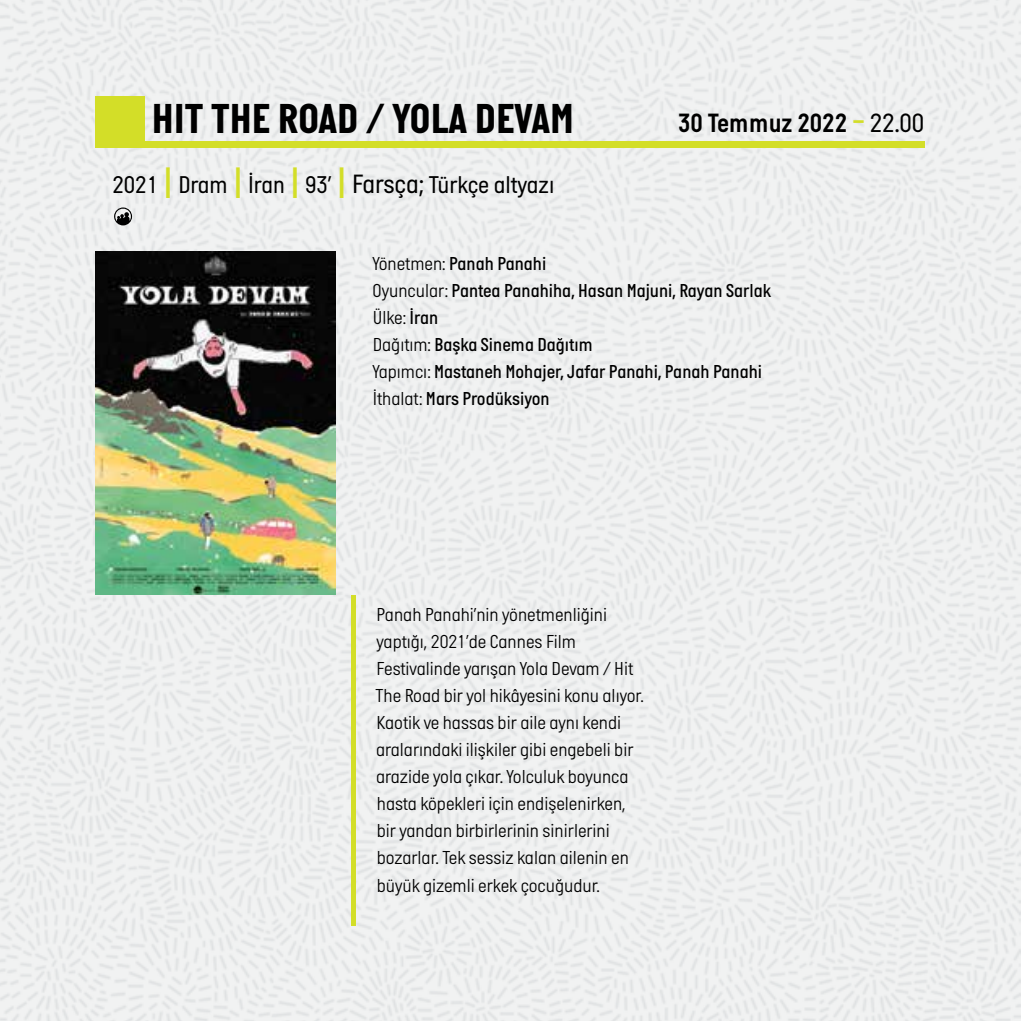
<style>
.page{position:relative;width:1021px;height:1021px;background:#fff}
.page>*{position:absolute;margin:0;border:0;box-sizing:border-box;transform-origin:0 0}
.t1{font:700 42.75px "Italian Plate No Two";color:#000}
.t2{font:27px "Italian Plate No Two D Bd";color:#000}
.t3{font:24.75px "Italian Plate No Two";color:#000}
.t4{font:300 19.12px/27px "Italian Plate No Two";color:#000}
.t5{font:500 19.12px/27px "Italian Plate No Two";color:#000}
.s1{font-style:inherit}
.s2{font-family:"Italian Plate No Two";font-size:40.5px;color:#d3de28}
.s3{font-family:"Italian Plate No Two"}
.s4{font-size:45px;color:#d3de28}
.s5{font-size:27px}
.s6{font-weight:300}
</style>
<div class="page">
<img style="left:0;top:0;width:1020px;height:1020px">
<div style="left:96px;top:96px;width:49px;height:48px;background:#d3de28"></div>
<div style="left:96px;top:142px;width:829px;height:6px;background:#d3de28"></div>
<hr style="left:351px;top:595px;width:4px;height:330px;background:#d3de28">
<svg style="left:114px;top:207px;width:18px;height:18px"></svg>
<img style="left:96px;top:252px;width:240px;height:343px">
<h1 class="t1" style="left:152px;top:96px;width:424px">HIT THE ROAD / YOLA DEVAM</h1>
<h2 class="t2" style="left:678px;top:108px;width:248px"><span class="s1">30</span> Temmuz 2022 <span class="s2">-</span> <span class="s3">22.00</span></h2>
<p class="t3" style="left:112px;top:171px;width:443px">2021 <span class="s4">I</span> Dram <span class="s4">I</span> İran <span class="s4">I</span> 93’ <span class="s4">I</span> <span class="s5">Farsça;</span> Türkçe altyazı</p>
<p class="t5" style="left:372px;top:250px;width:400px"><span class="s6">Yönetmen:</span> Panah Panahi<br><span class="s6">Oyuncular:</span> Pantea Panahiha, Hasan Majuni, Rayan Sarlak <span class="s6">Ülke:</span> İran<br><span class="s6">Dağıtım:</span> Başka Sinema Dağıtım<br><span class="s6">Yapımcı:</span> Mastaneh Mohajer, Jafar Panahi, Panah Panahi <span class="s6">İthalat:</span> Mars Prodüksiyon</p>
<p class="t4" style="left:375px;top:601px;width:270px">Panah Panahi’nin yönetmenliğini yaptığı, 2021’de Cannes Film Festivalinde yarışan Yola Devam / Hit The Road bir yol hikâyesini konu alıyor.<br>Kaotik ve hassas bir aile aynı kendi aralarındaki ilişkiler gibi engebeli bir arazide yola çıkar. Yolculuk boyunca hasta köpekleri için endişelenirken, bir yandan birbirlerinin sinirlerini bozarlar. Tek sessiz kalan ailenin en büyük gizemli erkek çocuğudur.</p>
</div>
